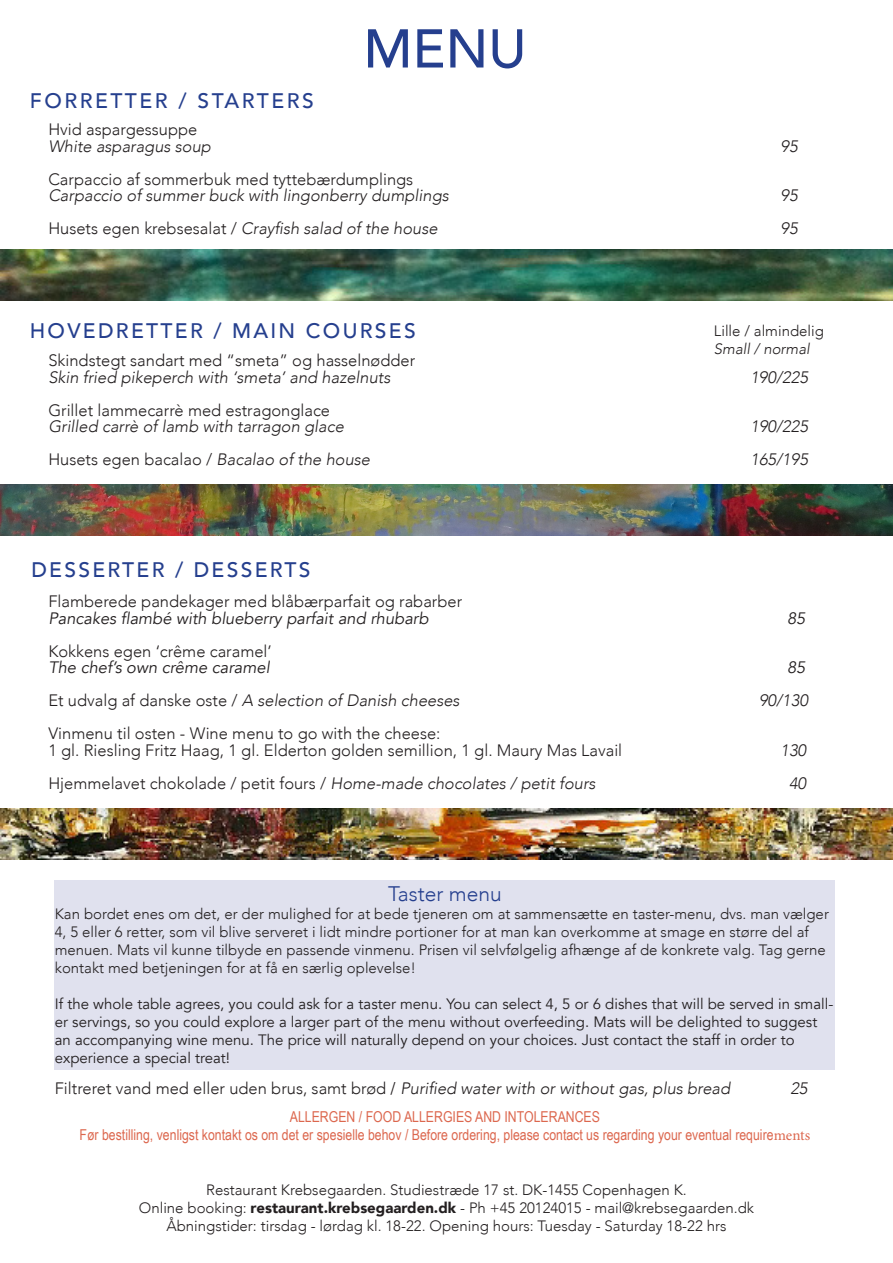
<style>
.page{position:relative;width:893px;height:1263px;background:#fff}
.page>*{position:absolute;margin:0;border:0;box-sizing:border-box;transform-origin:0 0}
.t1{font:500 54px "Avenir";color:#253f8e}
.t2{font:500 21px "Avenir";letter-spacing:.11em;color:#253f8e}
.t3{font:300 21px "Avenir";color:#253f8e}
.t4{font:300 16.5px "Avenir";color:#231f20}
.t5{font:italic 300 16.5px "Avenir";color:#231f20}
.t6{font:italic 16.5px "Avenir";color:#231f20}
.t7{font:300 15px/18px "Avenir";color:#231f20}
.t8{font:15px/18px "Avenir";color:#231f20}
.t9{font:15px "Arial Narrow";color:#dc674e}
.t10{font:italic 300 15px "Avenir";color:#231f20}
.s1{font-style:normal}
.s2{font-style:italic}
.s3{font-family:"Minion Pro";font-weight:400;font-style:normal;font-size:18px}
.s4{font-family:"Minion Pro"}
.s5{font-weight:900}
</style>
<div class="page">
<div style="left:55px;top:880px;width:780px;height:189px;background:#e0e1ee"></div>
<img style="left:1px;top:808px;width:892px;height:51px">
<img style="left:0;top:250px;width:893px;height:51px">
<img style="left:0;top:484px;width:893px;height:52px">
<p class="t2" style="left:30px;top:83px;width:285px">FORRETTER / STARTERS</p>
<p class="t1" style="left:363px;top:2px;width:164px">MENU</p>
<p class="t4" style="left:48px;top:120px;width:151px">Hvid aspargessuppe</p>
<p class="t5" style="left:48px;top:136px;width:164px">White asparagus soup</p>
<p class="t5" style="left:780px;top:136px;width:19px">95</p>
<p class="t4" style="left:48px;top:169px;width:366px">Carpaccio af sommerbuk med tyttebærdumplings</p>
<p class="t5" style="left:48px;top:186px;width:402px">Carpaccio of summer buck with lingonberry dumplings</p>
<p class="t5" style="left:780px;top:186px;width:19px">95</p>
<p class="t5" style="left:48px;top:219px;width:391px"><span class="s1">Husets egen krebsesalat /</span> Crayfish salad of the house</p>
<p class="t5" style="left:780px;top:219px;width:19px">95</p>
<p class="t2" style="left:30px;top:313px;width:387px">HOVEDRETTER / MAIN COURSES</p>
<p class="t7" style="left:714px;top:322px;width:111px">Lille / almindelig</p>
<p class="t10" style="left:714px;top:340px;width:97px">Small / normal</p>
<p class="t4" style="left:48px;top:351px;width:368px">Skindstegt sandart med “smeta” og hasselnødder</p>
<p class="t5" style="left:48px;top:367px;width:344px">Skin fried pikeperch with ‘smeta’ and hazelnuts</p>
<p class="t5" style="left:750px;top:367px;width:59px">190/225</p>
<p class="t4" style="left:48px;top:400px;width:283px">Grillet lammecarrè med estragonglace</p>
<p class="t5" style="left:48px;top:417px;width:297px">Grilled carrè of lamb with tarragon glace</p>
<p class="t5" style="left:750px;top:417px;width:59px">190/225</p>
<p class="t4" style="left:48px;top:450px;width:323px">Husets egen bacalao / <span class="s2">Bacalao of the house</span></p>
<p class="t5" style="left:750px;top:450px;width:59px">165/195</p>
<p class="t2" style="left:31px;top:552px;width:281px">DESSERTER / DESSERTS</p>
<p class="t4" style="left:48px;top:591px;width:415px">Flamberede pandekager med blåbærparfait og rabarber</p>
<p class="t6" style="left:48px;top:608px;width:382px">Pancakes flambé with blueberry parfait and rhubarb</p>
<p class="t6" style="left:787px;top:608px;width:20px">85</p>
<p class="t4" style="left:48px;top:641px;width:225px">Kokkens egen ‘crême caramel’</p>
<p class="t6" style="left:48px;top:657px;width:223px">The chef’s own crême caramel</p>
<p class="t6" style="left:787px;top:657px;width:20px">85</p>
<p class="t5" style="left:48px;top:690px;width:413px"><span class="s1">Et udvalg af danske oste /</span> A selection of Danish cheeses</p>
<p class="t5" style="left:759px;top:690px;width:51px">90/130</p>
<p class="t4" style="left:48px;top:723px;width:394px">Vinmenu til osten - Wine menu to go with the cheese:</p>
<p class="t4" style="left:48px;top:740px;width:575px">1 gl. Riesling Fritz Haag, 1 gl. Elderton golden semillion, 1 gl. Maury Mas Lavail</p>
<p class="t5" style="left:780px;top:740px;width:27px">130</p>
<p class="t4" style="left:48px;top:773px;width:549px">Hjemmelavet chokolade / petit fours / <span class="s2">Home-made chocolates / petit fours</span></p>
<p class="t5" style="left:789px;top:773px;width:19px">40</p>
<p class="t3" style="left:388px;top:881px;width:115px">Taster menu</p>
<p class="t7" style="left:55px;top:905px;width:776px">Kan bordet enes om det, er der mulighed for at bede tjeneren om at sammensætte en taster-menu, dvs. man vælger 4, 5 eller 6 retter, som vil blive serveret i lidt mindre portioner for at man kan overkomme at smage en større del af menuen. Mats vil kunne tilbyde en passende vinmenu. Prisen vil selvfølgelig afhænge af de konkrete valg. Tag gerne kontakt med betjeningen for at få en særlig oplevelse!</p>
<p class="t8" style="left:55px;top:995px;width:780px">If the whole table agrees, you could ask for a taster menu. You can select 4, 5 or 6 dishes that will be served in small&shy;er servings, so you could explore a larger part of the menu without overfeeding. Mats will be delighted to suggest an accompanying wine menu. The price will naturally depend on your choices. Just contact the staff in order to experience a special treat!</p>
<p class="t5" style="left:55px;top:1079px;width:677px"><span class="s1">Filtreret vand med eller uden brus, samt brød</span> <span class="s3">/</span> Purified water with or without gas, plus bread</p>
<p class="t5" style="left:790px;top:1079px;width:19px">25</p>
<p class="t9" style="left:290px;top:1106px;width:312px">ALLERGEN / FOOD ALLERGIES AND INTOLERANCES</p>
<p class="t9" style="left:80px;top:1124px;width:732px">Før bestilling, venligst kontakt os om det er spesielle behov / Before ordering, please contact us regarding your eventual require<span class="s4">ments</span></p>
<p class="t7" style="left:206px;top:1181px;width:482px">Restaurant Krebsegaarden. Studiestræde 17 st. DK-1455 Copenhagen K.</p>
<p class="t7" style="left:139px;top:1199px;width:617px">Online booking: <span class="s5">restaurant.krebsegaarden.dk</span> - Ph +45 20124015 - mail@krebsegaarden.dk</p>
<p class="t7" style="left:167px;top:1217px;width:561px">Åbningstider: tirsdag - lørdag kl. 18-22. Opening hours: Tuesday - Saturday 18-22 hrs</p>
</div>
